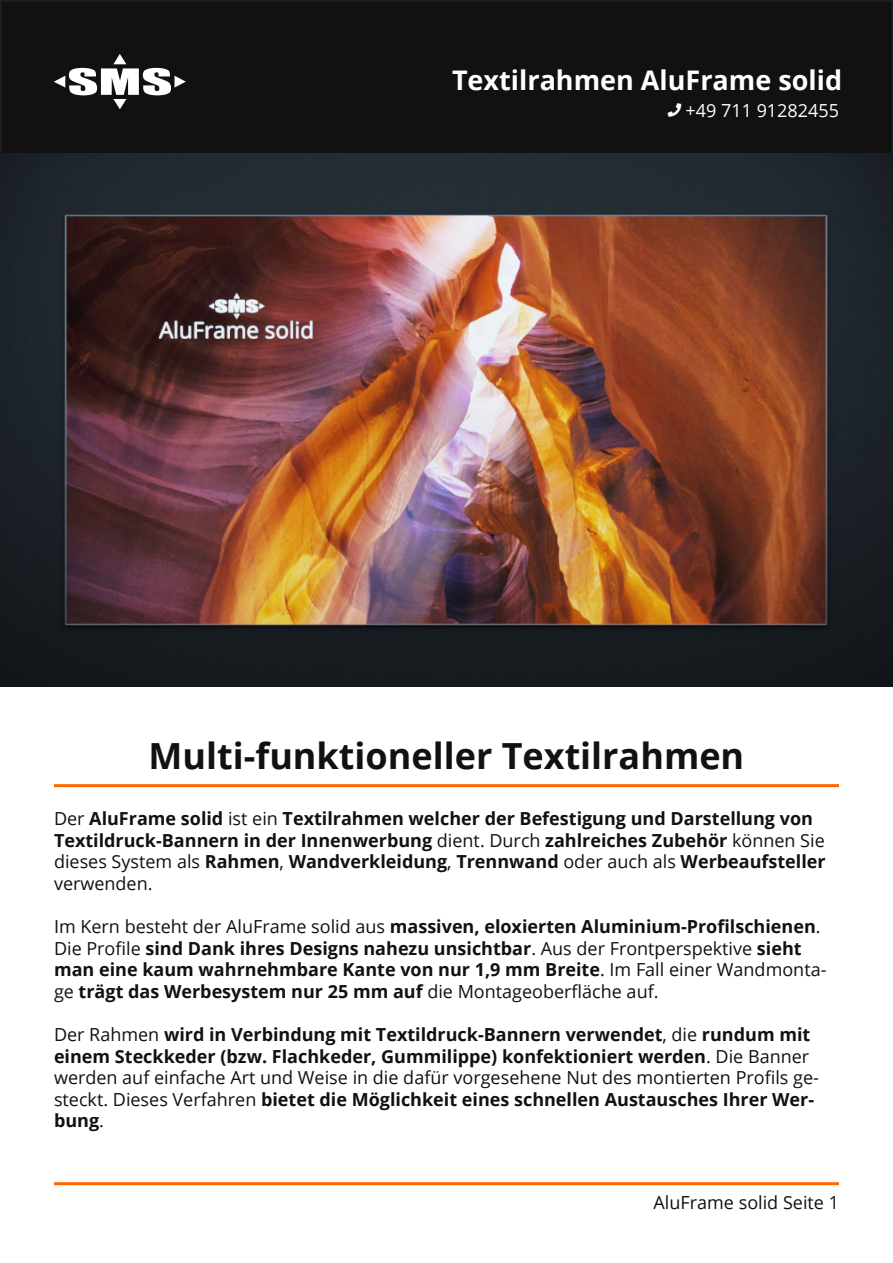
<style>
.page{position:relative;width:893px;height:1263px;background:#fff}
.page>*{position:absolute;margin:0;border:0;box-sizing:border-box;transform-origin:0 0}
.Überschrift_1{font:700 36px "Open Sans";color:#111}
.t1{font:700 27px "Open Sans";color:#fff}
.Standardtext{font:700 18px/21.6px "Open Sans";color:#111}
.t2{font:18px "Open Sans";color:#111}
.Telefonnummer_Klein{font:18px "Open Sans";color:#fff}
.s1{font-weight:400}
</style>
<div class="page">
<hr style="left:54px;top:1182px;width:785px;height:3px;background:#f60">
<div style="left:1px;top:1px;width:891px;height:153px;background:#111"></div>
<svg style="left:54px;top:54px;width:132px;height:55px"></svg>
<div style="left:0;top:0;width:893px;height:155px;border:2px solid #231f20"></div>
<img style="left:0;top:154px;width:893px;height:533px">
<hr style="left:54px;top:784px;width:785px;height:3px;background:#f60">
<p class="t1" style="left:452px;top:61px;width:392px">Textilrahmen AluFrame solid</p>
<p class="Telefonnummer_Klein" style="left:685px;top:98px;width:155px">+49 711 91282455</p>
<p class="Überschrift_1" style="left:149px;top:730px;width:597px">Multi-funktioneller Textilrahmen</p>
<p class="Standardtext" style="left:54px;top:807px;width:773px"><span class="s1">Der</span> AluFrame solid <span class="s1">ist ein</span> Textilrahmen welcher der Befestigung und Darstellung von Textildruck-Bannern in der Innenwerbung <span class="s1">dient. Durch</span> zahlreiches Zubehör <span class="s1">können Sie dieses System als</span> Rahmen<span class="s1">,</span> Wandverkleidung<span class="s1">,</span> Trennwand <span class="s1">oder auch als</span> Werbeaufsteller <span class="s1">verwenden.</span></p>
<p class="Standardtext" style="left:54px;top:915px;width:774px"><span class="s1">Im Kern besteht der AluFrame solid aus</span> massiven, eloxierten Aluminium-Profilschienen<span class="s1">.<br>Die Profile</span> sind Dank ihres Designs nahezu unsichtbar<span class="s1">. Aus der Frontperspektive</span> sieht man eine kaum wahrnehmbare Kante von nur 1,9 mm Breite<span class="s1">. Im Fall einer Wandmonta&shy;ge</span> trägt das Werbesystem nur 25 mm auf <span class="s1">die Montageoberfläche auf.</span></p>
<p class="Standardtext" style="left:54px;top:1023px;width:766px"><span class="s1">Der Rahmen</span> wird in Verbindung mit Textildruck-Bannern verwendet<span class="s1">, die</span> rundum mit einem Steckkeder (bzw. Flachkeder, Gummilippe) konfektioniert werden<span class="s1">. Die Banner werden auf einfache Art und Weise in die dafür vorgesehene Nut des montierten Profils ge&shy;steckt. Dieses Verfahren</span> bietet die Möglichkeit eines schnellen Austausches Ihrer Wer&shy;bung<span class="s1">.</span></p>
<p class="t2" style="left:654px;top:1190px;width:187px">AluFrame solid Seite 1</p>
</div>
